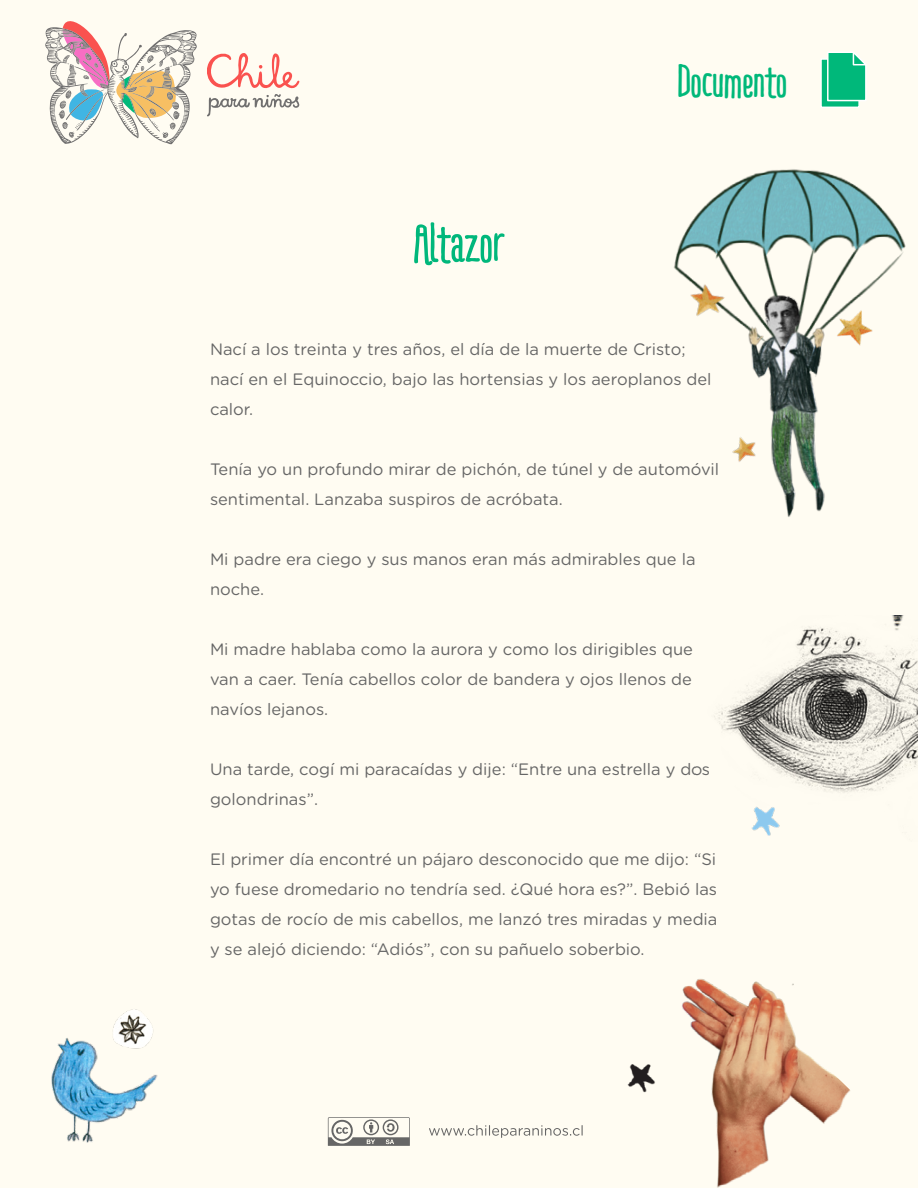
<style>
.page{position:relative;width:918px;height:1188px;background:#fffcf2}
.page>*{position:absolute;margin:0;border:0;box-sizing:border-box;transform-origin:0 0}
.t1{font:700 54px "Ridemy Bike Pro";color:#00b77b}
.t2{font:700 45px "Ridemy Bike Pro";color:#00b87a}
.t3{font:16.5px/30px "Gotham Rounded";color:#666}
</style>
<div class="page">
<div style="left:820px;top:58px;width:40px;height:50px;background:#00b87a;border:2px solid #fff"></div>
<svg style="left:826px;top:52px;width:40px;height:50px"></svg>
<svg style="left:45px;top:21px;width:255px;height:123px"></svg>
<svg style="left:429px;top:1125px;width:154px;height:13px"></svg>
<svg style="left:328px;top:1117px;width:82px;height:29px"></svg>
<img style="left:674px;top:169px;width:232px;height:348px">
<img style="left:832px;top:308px;width:46px;height:40px">
<img style="left:680px;top:276px;width:50px;height:47px">
<img style="left:724px;top:427px;width:43px;height:43px">
<img style="left:714px;top:615px;width:204px;height:178px">
<img style="left:751px;top:806px;width:29px;height:30px">
<img style="left:627px;top:1064px;width:28px;height:29px">
<img style="left:682px;top:979px;width:169px;height:209px">
<img style="left:51px;top:1009px;width:107px;height:134px">
<h1 class="t1" style="left:414px;top:210px;width:92px">Altazor</h1>
<h2 class="t2" style="left:677px;top:54px;width:112px">Documento</h2>
<p class="t3" style="left:210px;top:334px;width:503px">Nací a los treinta y tres años, el día de la muerte de Cristo; nací en el Equinoccio, bajo las hortensias y los aeroplanos del calor.</p>
<p class="t3" style="left:210px;top:454px;width:511px">Tenía yo un profundo mirar de pichón, de túnel y de automóvil sentimental. Lanzaba suspiros de acróbata.</p>
<p class="t3" style="left:210px;top:544px;width:487px">Mi padre era ciego y sus manos eran más admirables que la noche.</p>
<p class="t3" style="left:210px;top:634px;width:484px;text-align:justify">Mi madre hablaba como la aurora y como los dirigibles que van a caer. Tenía cabellos color de bandera y ojos llenos de navíos lejanos.</p>
<p class="t3" style="left:210px;top:754px;width:502px">Una tarde, cogí mi paracaídas y dije: “Entre una estrella y dos golondrinas”.</p>
<p class="t3" style="left:210px;top:844px;width:509px;text-align:justify">El primer día encontré un pájaro desconocido que me dijo: “Si yo fuese dromedario no tendría sed. ¿Qué hora es?”. Bebió las gotas de rocío de mis cabellos, me lanzó tres miradas y media y se alejó diciendo: “Adiós”, con su pañuelo soberbio.</p>
</div>
